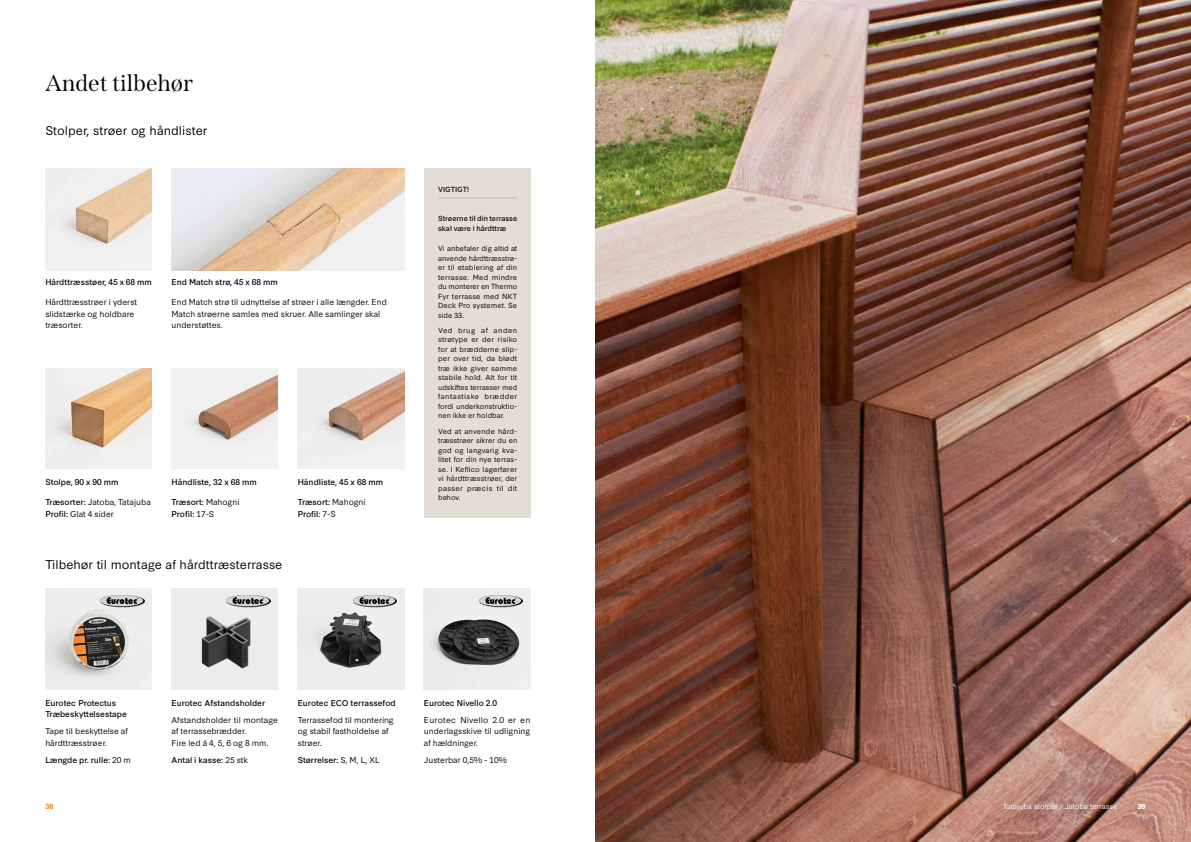
<style>
.page{position:relative;width:1191px;height:842px;background:#fff}
.page>*{position:absolute;margin:0;border:0;box-sizing:border-box;transform-origin:0 0}
.t1{font:23px "Span";color:#000}
.t2{font:12px "Synthese";color:#000}
.t3{font:8px/11.5px "Synthese";color:#000}
.t4{font:8px/11.5px "Synthese";color:#000}
.t5{font:7px/9.5px "Synthese";letter-spacing:.005em;color:#000;text-align:justify}
.t6{font:7px/9.5px "Synthese";color:#000}
.t7{font:7px "Synthese";color:#fff}
.t8{font:700 7px "Synthese";color:#ef8c2d}
.t9{font:700 7px "Synthese";color:#fff}
.s1{font-style:inherit}
</style>
<div class="page">
<img style="left:595px;top:0;width:596px;height:842px">
<img style="left:45px;top:588px;width:107px;height:102px">
<img style="left:298px;top:588px;width:106px;height:102px">
<img style="left:424px;top:588px;width:106px;height:102px">
<img style="left:353px;top:596px;width:43px;height:12px">
<img style="left:479px;top:596px;width:43px;height:12px">
<img style="left:101px;top:596px;width:43px;height:12px">
<img style="left:171px;top:169px;width:233px;height:101px">
<img style="left:45px;top:169px;width:107px;height:101px">
<img style="left:45px;top:369px;width:107px;height:100px">
<img style="left:171px;top:369px;width:107px;height:100px">
<img style="left:298px;top:369px;width:106px;height:100px">
<div style="left:171px;top:588px;width:107px;height:102px;background:#ececec"></div>
<img style="left:227px;top:596px;width:43px;height:12px">
<img style="left:201px;top:616px;width:50px;height:53px">
<div style="left:424px;top:169px;width:106px;height:349px;background:#e2ddd5"></div>
<hr style="left:438px;top:197px;width:79px;height:1px;background:#c3beb1">
<h1 class="t1" style="left:45px;top:70px;width:149px">Andet tilbehør</h1>
<h2 class="t2" style="left:45px;top:121px;width:164px">Stolper, strøer og håndlister</h2>
<p class="t4" style="left:45px;top:276px;width:108px">Hårdttræsstøer, 45 x 68 mm</p>
<p class="t3" style="left:45px;top:296px;width:93px">Hårdttræsstrøer i yderst slidstærke og holdbare træsorter.</p>
<p class="t4" style="left:171px;top:276px;width:108px">End Match strø, 45 x 68 mm</p>
<p class="t3" style="left:171px;top:296px;width:217px">End Match strø til udnyttelse af strøer i alle længder. End<br>Match strøerne samles med skruer. Alle samlinger skal understøttes.</p>
<p class="t4" style="left:45px;top:476px;width:75px">Stolpe, 90 x 90 mm</p>
<p class="t3" style="left:45px;top:496px;width:107px"><span class="s1">Træsorter:</span> Jatoba, Tatajuba<br><span class="s1">Profil:</span> Glat 4 sider</p>
<p class="t4" style="left:171px;top:476px;width:87px">Håndliste, 32 x 68 mm</p>
<p class="t4" style="left:171px;top:496px;width:69px">Træsort: <span class="s1">Mahogni<br></span>Profil: <span class="s1">17-S</span></p>
<p class="t4" style="left:298px;top:476px;width:87px">Håndliste, 45 x 68 mm</p>
<p class="t4" style="left:298px;top:496px;width:69px">Træsort: <span class="s1">Mahogni<br></span>Profil: <span class="s1">7-S</span></p>
<h2 class="t2" style="left:45px;top:554px;width:239px">Tilbehør til montage af hårdttræsterrasse</h2>
<p class="t6" style="left:438px;top:184px;width:32px">VIGTIGT!</p>
<p class="t6" style="left:438px;top:213px;width:81px">Strøerne til din terrasse skal være i hårdttræ</p>
<p class="t5" style="left:438px;top:243px;width:81px">Vi anbefaler dig altid at anvende hårdttræsstrø&shy;er til etablering af din terrasse. Med mindre du monterer en Thermo Fyr terrasse med NKT Deck Pro systemet. Se side 33.</p>
<p class="t5" style="left:438px;top:325px;width:81px">Ved brug af anden strøtype er der risiko for at brædderne slip&shy;per over tid, da blødt træ ikke giver samme stabile hold. Alt for tit udskiftes terrasser med fantastiske brædder fordi underkonstruktio&shy;nen ikke er holdbar.</p>
<p class="t5" style="left:438px;top:426px;width:81px">Ved at anvende hård&shy;træsstrøer sikrer du en god og langvarig kva&shy;litet for din nye terras&shy;se. I Keflico lagerfører vi hårdttræsstrøer, der passer præcis til dit behov.</p>
<p class="t4" style="left:45px;top:696px;width:83px">Eurotec Protectus<br>Træbeskyttelsestape</p>
<p class="t3" style="left:45px;top:725px;width:84px">Tape til beskyttelse af hårdttræsstrøer.</p>
<p class="t4" style="left:45px;top:753px;width:87px">Længde pr. rulle: <span class="s1">20 m</span></p>
<p class="t4" style="left:171px;top:696px;width:95px">Eurotec Afstandsholder</p>
<p class="t3" style="left:171px;top:713px;width:108px">Afstandsholder til montage af terrassebrædder.<br>Fire led á 4, 5, 6 og 8 mm.</p>
<p class="t4" style="left:171px;top:753px;width:78px">Antal i kasse: <span class="s1">25 stk</span></p>
<p class="t4" style="left:298px;top:696px;width:99px">Eurotec ECO terrassefod</p>
<p class="t3" style="left:298px;top:713px;width:98px">Terrassefod til montering og stabil fastholdelse af strøer.</p>
<p class="t4" style="left:298px;top:753px;width:84px">Størrelser: <span class="s1">S, M, L, XL</span></p>
<p class="t4" style="left:424px;top:696px;width:75px">Eurotec Nivello 2.0</p>
<p class="t3" style="left:424px;top:713px;width:108px;text-align:justify">Eurotec Nivello 2.0 er en underlagsskive til udligning af hældninger.</p>
<p class="t3" style="left:424px;top:753px;width:84px">Justerbar 0,5% - 10%</p>
<p class="t7" style="left:1003px;top:800px;width:116px">Tatajuba stolper / Jatoba terrasse</p>
<p class="t8" style="left:45px;top:801px;width:10px">38</p>
<p class="t9" style="left:1137px;top:801px;width:10px">39</p>
</div>
